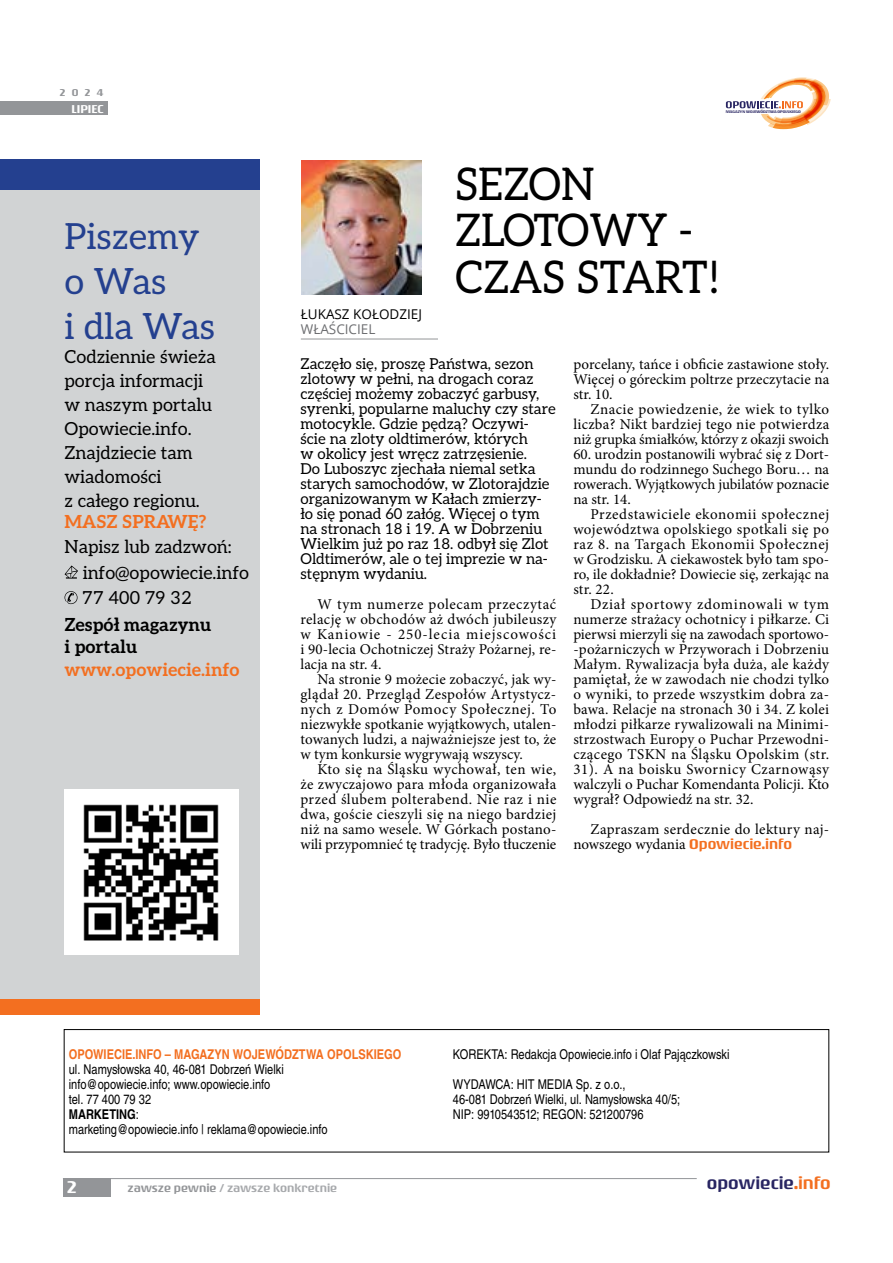
<style>
.page{position:relative;width:893px;height:1263px;background:#fff}
.page>*{position:absolute;margin:0;border:0;box-sizing:border-box;transform-origin:0 0}
.t1{font:45px/46.5px "Aleo";color:#000;scale:.95 1}
.t2{font:36px/45px "Aleo";color:#24408f}
.t3{font:18px/24px "Aleo";color:#000}
.t4{font:700 18px "Aleo";color:#f36f20}
.t5{font:700 18px/22.5px "Aleo";color:#000}
.t6{font:500 18px "Rogue Sans Ext";color:#282562}
.t7{font:500 18px "Rogue Sans Ext";color:#fff}
.t8{font:15px/15px "Minion Pro";color:#000;text-align:justify}
.t9{font:15px/15px "Aleo";color:#000}
.t10{font:13.5px/15px "Nimbus San LOT Reg Con";color:#000}
.t11{font:13.5px "Nimbus San LOT Bol Con";color:#f36f20}
.t12{font:13.5px "Open Sans";color:#000}
.t13{font:13.5px "Open Sans";color:#6d6e71}
.t14{font:13.5px "Nimbus San LOT Bol Con";color:#000}
.t15{font:500 12px "Rogue Sans Ext";color:#a7a9ac}
.t16{font:500 12px "Rogue Sans Ext";color:#fff}
.t17{font:500 10.5px "Rogue Sans Ext";color:#939598}
.t18{font:500 4.05px "Rogue Sans Ext";color:#282562;scale:1.04 1}
.s1{font-family:"Rogue Sans Ext";font-weight:500;color:#f36f20}
.s2{font-family:"Nimbus San LOT Reg Con"}
.s3{color:#939598}
.s4{color:#f36f20}
</style>
<div class="page">
<div style="left:63px;top:1178px;width:48px;height:18px;background:#939598"></div>
<hr style="left:63px;top:1178px;width:634px;height:1px;background:#939598">
<div style="left:0;top:101px;width:108px;height:14px;background:#939598"></div>
<svg style="left:726px;top:77px;width:105px;height:52px"></svg>
<hr style="left:301px;top:339px;width:137px;height:1px;background:#939598">
<img style="left:302px;top:160px;width:119px;height:134px">
<div style="left:64px;top:1029px;width:765px;height:123px;border:1px solid #000"></div>
<div style="left:0;top:159px;width:259px;height:855px;background:#d1d3d4"></div>
<svg style="left:65px;top:565px;width:13px;height:14px"></svg>
<svg style="left:65px;top:591px;width:13px;height:13px"></svg>
<div style="left:0;top:999px;width:259px;height:15px;background:#f36f20"></div>
<div style="left:0;top:159px;width:259px;height:30px;background:#24408f"></div>
<div style="left:65px;top:789px;width:174px;height:165px;background:#fff"></div>
<img style="left:83px;top:804px;width:136px;height:137px">
<p class="t17" style="left:60px;top:87px;width:45px">2024</p>
<p class="t16" style="left:72px;top:101px;width:34px">LIPIEC</p>
<h2 class="t2" style="left:65px;top:212px;width:152px">Piszemy o Was<br>i dla Was</h2>
<p class="t3" style="left:65px;top:344px;width:153px">Codziennie świeża porcja informacji w naszym portalu<br>Opowiecie.info.<br>Znajdziecie tam wiadomości<br>z całego regionu.</p>
<p class="t4" style="left:65px;top:507px;width:144px">MASZ SPRAWĘ?</p>
<p class="t3" style="left:82px;top:533px;width:168px;line-height:25.2px;text-indent:-18px">Napisz lub zadzwoń: info@opowiecie.info<br>77 400 79 32</p>
<p class="t5" style="left:65px;top:612px;width:148px">Zespół magazynu i portalu</p>
<p class="t4" style="left:65px;top:655px;width:177px">www.opowiecie.info</p>
<p class="t12" style="left:301px;top:305px;width:123px">ŁUKASZ KOŁODZIEJ</p>
<p class="t13" style="left:301px;top:320px;width:76px">WŁAŚCICIEL</p>
<p class="t18" style="left:726px;top:109px;width:74px">MAGAZYN WOJEWÓDZTWA OPOLSKIEGO</p>
<h1 class="t1" style="left:455px;top:158px;width:281px">SEZON<br>ZLOTOWY -<br>CZAS START!</h1>
<p class="t9" style="left:300px;top:355px;width:257px">Zaczęło się, proszę Państwa, sezon zlotowy w pełni, na drogach coraz częściej możemy zobaczyć garbusy, syrenki, popularne maluchy czy stare motocykle. Gdzie pędzą? Oczywi&shy;ście na zloty oldtimerów, których<br>w okolicy jest wręcz zatrzęsienie.<br>Do Luboszyc zjechała niemal setka starych samochodów, w Zlotorajdzie organizowanym w Kałach zmierzy&shy;ło się ponad 60 załóg. Więcej o tym na stronach 18 i 19. A w Dobrzeniu Wielkim już po raz 18. odbył się Zlot Oldtimerów, ale o tej imprezie w na&shy;stępnym wydaniu.</p>
<p class="t8" style="left:300px;top:597px;width:257px;text-indent:17px">W tym numerze polecam przeczytać relację w obchodów aż dwóch jubileuszy w Kaniowie - 250-lecia miejscowości i 90-lecia Ochotniczej Straży Pożarnej, re&shy;lacja na str. 4.</p>
<p class="t8" style="left:300px;top:672px;width:257px;text-indent:17px">Na stronie 9 możecie zobaczyć, jak wy&shy;glądał 20. Przegląd Zespołów Artystycz&shy;nych z Domów Pomocy Społecznej. To niezwykłe spotkanie wyjątkowych, utalen&shy;towanych ludzi, a najważniejsze jest to, że w tym konkursie wygrywają wszyscy.</p>
<p class="t8" style="left:300px;top:762px;width:257px;text-indent:17px">Kto się na Śląsku wychował, ten wie, że zwyczajowo para młoda organizowała przed ślubem polterabend. Nie raz i nie dwa, goście cieszyli się na niego bardziej niż na samo wesele. W Górkach postano&shy;wili przypomnieć tę tradycję. Było tłuczenie</p>
<p class="t8" style="left:573px;top:357px;width:257px">porcelany, tańce i obficie zastawione stoły.<br>Więcej o góreckim poltrze przeczytacie na str. 10.</p>
<p class="t8" style="left:573px;top:402px;width:257px;text-indent:17px">Znacie powiedzenie, że wiek to tylko liczba? Nikt bardziej tego nie potwierdza niż grupka śmiałków, którzy z okazji swoich</p>
<p class="t8" style="left:573px;top:447px;width:257px">60. urodzin postanowili wybrać się z Dort&shy;mundu do rodzinnego Suchego Boru… na rowerach. Wyjątkowych jubilatów poznacie na str. 14.</p>
<p class="t8" style="left:573px;top:507px;width:257px;text-indent:17px">Przedstawiciele ekonomii społecznej województwa opolskiego spotkali się po raz 8. na Targach Ekonomii Społecznej w Grodzisku. A ciekawostek było tam spo&shy;ro, ile dokładnie? Dowiecie się, zerkając na str. 22.</p>
<p class="t8" style="left:573px;top:597px;width:257px;text-indent:17px">Dział sportowy zdominowali w tym numerze strażacy ochotnicy i piłkarze. Ci pierwsi mierzyli się na zawodach sportowo--pożarniczych w Przyworach i Dobrzeniu Małym. Rywalizacja była duża, ale każdy pamiętał, że w zawodach nie chodzi tylko o wyniki, to przede wszystkim dobra za&shy;bawa. Relacje na stronach 30 i 34. Z kolei młodzi piłkarze rywalizowali na Minimi&shy;strzostwach Europy o Puchar Przewodni&shy;czącego TSKN na Śląsku Opolskim (str.<br>31). A na boisku Swornicy Czarnowąsy walczyli o Puchar Komendanta Policji. Kto wygrał? Odpowiedź na str. 32.</p>
<p class="t8" style="left:573px;top:822px;width:257px;text-indent:17px">Zapraszam serdecznie do lektury naj&shy;nowszego wydania <span class="s1">Opowiecie.info</span></p>
<p class="t11" style="left:69px;top:1046px;width:334px">OPOWIECIE.INFO – MAGAZYN WOJEWÓDZTWA OPOLSKIEGO</p>
<p class="t10" style="left:69px;top:1062px;width:217px">ul. Namysłowska 40, 46-081 Dobrzeń Wielki info@opowiecie.info; www.opowiecie.info tel. 77 400 79 32</p>
<p class="t14" style="left:69px;top:1106px;width:72px">MARKETING<span class="s2">:</span></p>
<p class="t10" style="left:69px;top:1122px;width:260px">marketing@opowiecie.info | reklama@opowiecie.info</p>
<p class="t10" style="left:453px;top:1047px;width:278px">KOREKTA: Redakcja Opowiecie.info i Olaf Pajączkowski</p>
<p class="t10" style="left:453px;top:1077px;width:229px">WYDAWCA: HIT MEDIA Sp. z o.o.,<br>46-081 Dobrzeń Wielki, ul. Namysłowska 40/5;<br>NIP: 9910543512; REGON: 521200796</p>
<p class="t7" style="left:67px;top:1176px;width:11px">2</p>
<p class="t15" style="left:128px;top:1181px;width:211px"><span class="s3">zawsze pewnie</span> / zawsze konkretnie</p>
<p class="t6" style="left:707px;top:1172px;width:125px">opowiecie<span class="s4">.info</span></p>
</div>
